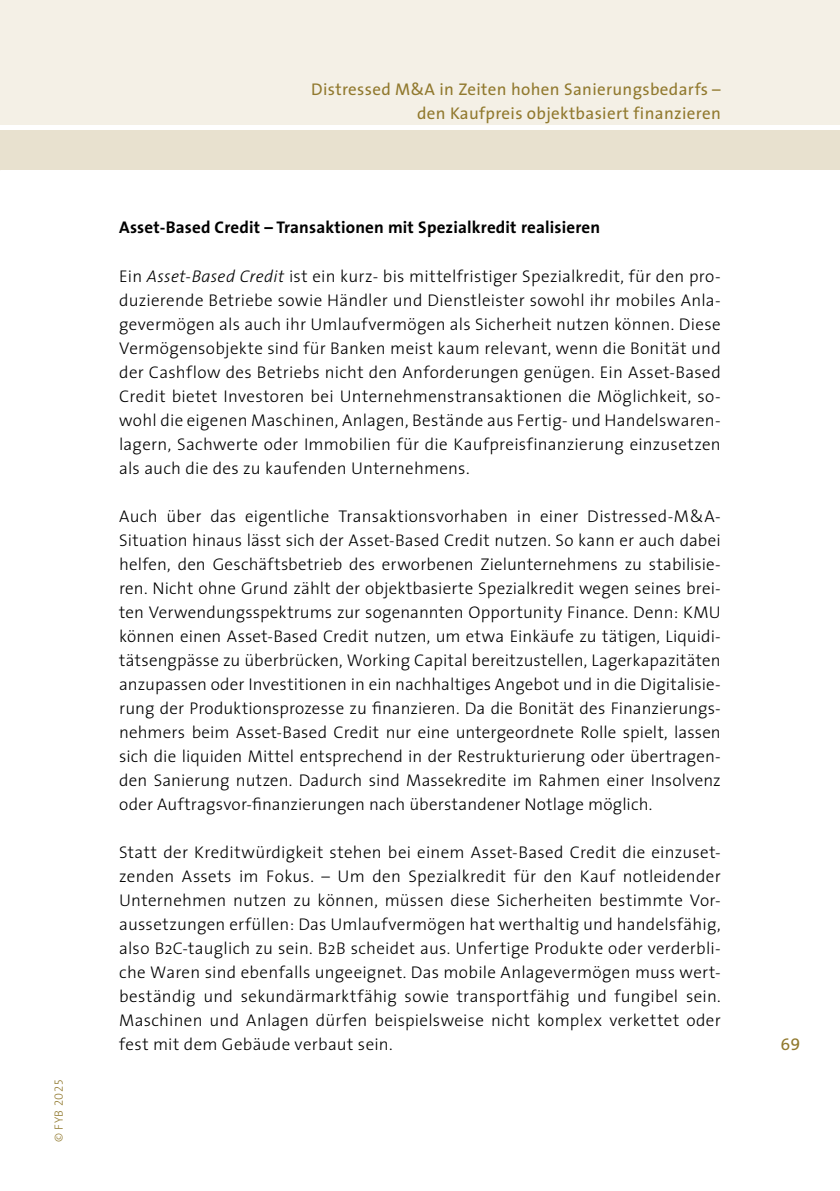
<style>
.page{position:relative;width:840px;height:1191px;background:#fff}
.page>*{position:absolute;margin:0;border:0;box-sizing:border-box;transform-origin:0 0}
.t1{font:300 17px/24px "The Sans";letter-spacing:.015em;color:#000;text-align:justify}
.t2{font:17px "The Sans";letter-spacing:.02em;color:#91792e}
.t3{font:700 17px "The Sans";letter-spacing:.01em;color:#000}
.t4{font:17px "The Sans Caps";color:#91792e}
.t5{font:12px "The Sans Light Caps";letter-spacing:.05em;color:#91792e}
.s1{font-family:"The Sans";font-weight:300}
.s2{font-style:italic}
</style>
<div class="page">
<div style="left:0;top:0;width:839px;height:125px;background:#f4f0e6"></div>
<div style="left:0;top:130px;width:839px;height:40px;background:#e8e1cf"></div>
<p class="t5" style="left:49px;top:1142px;width:64px;rotate:-90deg"><span class="s1">©</span> FYB 2025</p>
<p class="t2" style="left:311px;top:75px;width:411px">Distressed M&amp;A in Zeiten hohen Sanierungsbedarfs –</p>
<p class="t2" style="left:417px;top:99px;width:305px">den Kaufpreis objektbasiert finanzieren</p>
<p class="t3" style="left:119px;top:213px;width:482px">Asset-Based Credit – Transaktionen mit Spezialkredit realisieren</p>
<p class="t1" style="left:119px;top:263px;width:603px">Ein <span class="s2">Asset-Based Credit</span> ist ein kurz- bis mittelfristiger Spezialkredit, für den pro&shy;duzierende Betriebe sowie Händler und Dienstleister sowohl ihr mobiles Anla&shy;gevermögen als auch ihr Umlaufvermögen als Sicherheit nutzen können. Diese Vermögensobjekte sind für Banken meist kaum relevant, wenn die Bonität und der Cashflow des Betriebs nicht den Anforderungen genügen. Ein Asset-Based Credit bietet Investoren bei Unternehmenstransaktionen die Möglichkeit, so&shy;wohl die eigenen Maschinen, Anlagen, Bestände aus Fertig- und Handelswaren&shy;lagern, Sachwerte oder Immobilien für die Kaufpreisfinanzierung einzusetzen als auch die des zu kaufenden Unternehmens.</p>
<p class="t1" style="left:119px;top:503px;width:602px">Auch über das eigentliche Transaktionsvorhaben in einer Distressed-M&amp;A-Situation hinaus lässt sich der Asset-Based Credit nutzen. So kann er auch dabei helfen, den Geschäftsbetrieb des erworbenen Zielunternehmens zu stabilisie&shy;ren. Nicht ohne Grund zählt der objektbasierte Spezialkredit wegen seines brei&shy;ten Verwendungsspektrums zur sogenannten Opportunity Finance. Denn: KMU können einen Asset-Based Credit nutzen, um etwa Einkäufe zu tätigen, Liquidi&shy;tätsengpässe zu überbrücken, Working Capital bereitzustellen, Lagerkapazitäten anzupassen oder Investitionen in ein nachhaltiges Angebot und in die Digitalisie&shy;rung der Produktionsprozesse zu finanzieren. Da die Bonität des Finanzierungs&shy;nehmers beim Asset-Based Credit nur eine untergeordnete Rolle spielt, lassen sich die liquiden Mittel entsprechend in der Restrukturierung oder übertragen&shy;den Sanierung nutzen. Dadurch sind Massekredite im Rahmen einer Insolvenz oder Auftragsvor-finanzierungen nach überstandener Notlage möglich.</p>
<p class="t1" style="left:119px;top:839px;width:602px">Statt der Kreditwürdigkeit stehen bei einem Asset-Based Credit die einzuset&shy;zenden Assets im Fokus. – Um den Spezialkredit für den Kauf notleidender Unternehmen nutzen zu können, müssen diese Sicherheiten bestimmte Vor&shy;aussetzungen erfüllen: Das Umlaufvermögen hat werthaltig und handelsfähig, also B2C-tauglich zu sein. B2B scheidet aus. Unfertige Produkte oder verderbli&shy;che Waren sind ebenfalls ungeeignet. Das mobile Anlagevermögen muss wert&shy;beständig und sekundärmarktfähig sowie transportfähig und fungibel sein.<br>Maschinen und Anlagen dürfen beispielsweise nicht komplex verkettet oder fest mit dem Gebäude verbaut sein.</p>
<p class="t4" style="left:780px;top:1029px;width:21px">69</p>
</div>
